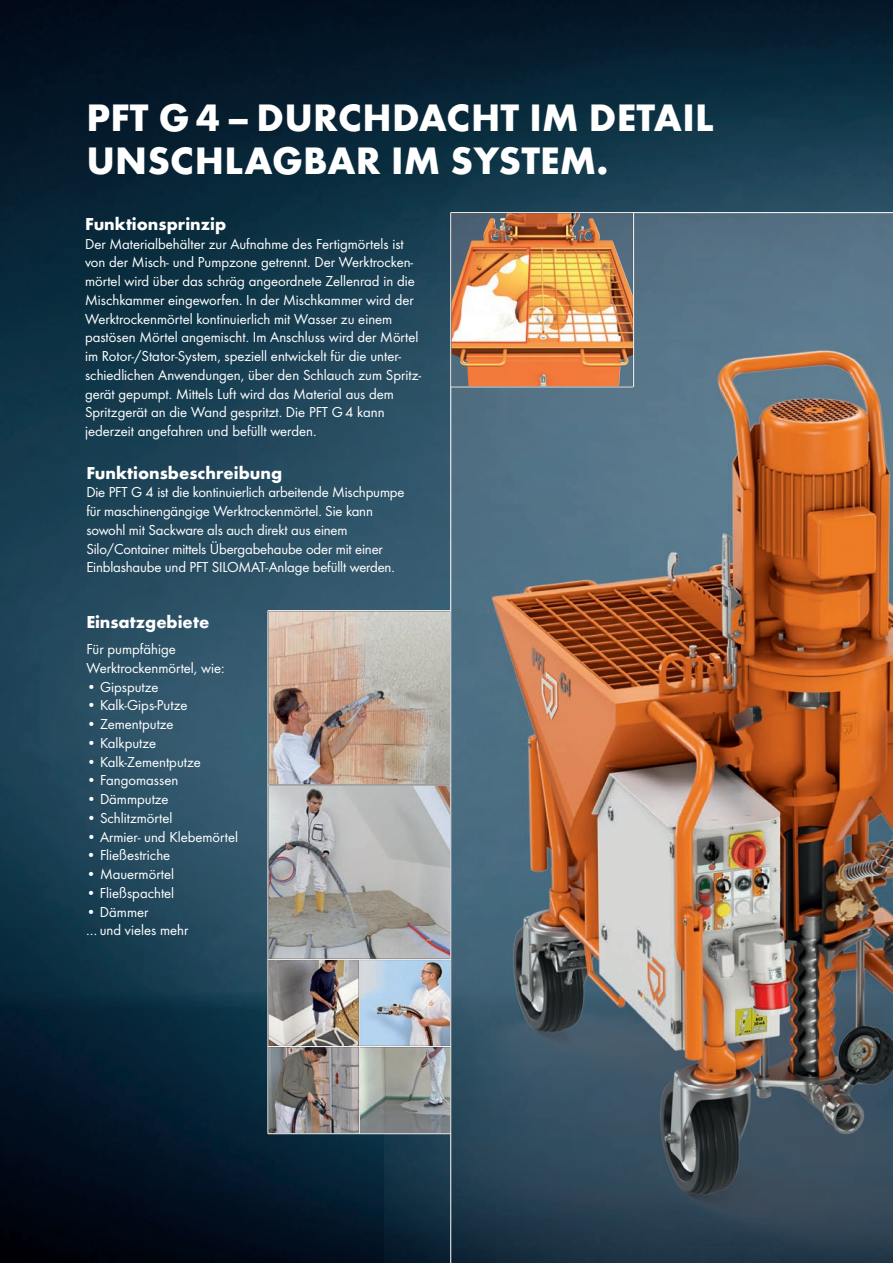
<style>
.page{position:relative;width:893px;height:1263px;background:#fff}
.page>*{position:absolute;margin:0;border:0;box-sizing:border-box;transform-origin:0 0}
.t1{font:700 39.75px/42px "Futura";letter-spacing:.005em;color:#fff}
.t2{font:700 18px "Futura";color:#fff}
.t3{font:15px/18.8px "Futura Boo";color:#fff}
</style>
<div class="page">
<img style="left:0;top:0;width:893px;height:1263px">
<div style="left:634px;top:213px;width:259px;height:130px;background:#587588"></div>
<img style="left:385px;top:343px;width:508px;height:920px">
<img style="left:361px;top:1048px;width:88px;height:84px">
<img style="left:270px;top:1048px;width:87px;height:84px">
<img style="left:270px;top:961px;width:87px;height:83px">
<img style="left:361px;top:961px;width:88px;height:83px">
<img style="left:270px;top:613px;width:179px;height:170px">
<img style="left:453px;top:215px;width:179px;height:170px">
<svg style="left:270px;top:787px;width:179px;height:170px;background:#aeadac"></svg>
<hr style="left:450px;top:213px;width:1px;height:1050px;background:#fff">
<hr style="left:633px;top:213px;width:1px;height:174px;background:#fff">
<hr style="left:267px;top:611px;width:1px;height:174px;background:#fff">
<hr style="left:451px;top:212px;width:442px;height:1px;background:#fff">
<hr style="left:451px;top:387px;width:182px;height:1px;background:#fff">
<hr style="left:268px;top:785px;width:183px;height:1px;background:#fff">
<hr style="left:268px;top:610px;width:183px;height:1px;background:#fff">
<hr style="left:267px;top:785px;width:1px;height:349px;background:#fff">
<hr style="left:359px;top:959px;width:1px;height:175px;background:#fff">
<hr style="left:268px;top:959px;width:183px;height:1px;background:#fff">
<hr style="left:268px;top:1046px;width:183px;height:1px;background:#fff">
<hr style="left:268px;top:1133px;width:183px;height:1px;background:#fff">
<h1 class="t1" style="left:86px;top:97px;width:629px">PFT G 4 – DURCHDACHT IM DETAIL<br>UNSCHLAGBAR IM SYSTEM.</h1>
<p class="t2" style="left:85px;top:213px;width:143px">Funktionsprinzip</p>
<p class="t3" style="left:85px;top:234px;width:338px">Der Materialbehälter zur Aufnahme des Fertigmörtels ist von der Misch- und Pumpzone getrennt. Der Werktrocken&shy;mörtel wird über das schräg angeordnete Zellenrad in die Mischkammer eingeworfen. In der Mischkammer wird der Werktrockenmörtel kontinuierlich mit Wasser zu einem pastösen Mörtel angemischt. Im Anschluss wird der Mörtel im Rotor-/Stator-System, speziell entwickelt für die unter&shy;schiedlichen Anwendungen, über den Schlauch zum Spritz&shy;gerät gepumpt. Mittels Luft wird das Material aus dem Spritzgerät an die Wand gespritzt. Die PFT G 4 kann jederzeit angefahren und befüllt werden.</p>
<p class="t2" style="left:86px;top:462px;width:197px">Funktionsbeschreibung</p>
<p class="t3" style="left:86px;top:483px;width:320px">Die PFT G 4 ist die kontinuierlich arbeitende Mischpumpe für maschinengängige Werktrockenmörtel. Sie kann sowohl mit Sackware als auch direkt aus einem Silo/Container mittels Übergabehaube oder mit einer Einblashaube und PFT SILOMAT-Anlage befüllt werden.</p>
<p class="t2" style="left:86px;top:611px;width:125px">Einsatzgebiete</p>
<p class="t3" style="left:86px;top:639px;width:140px">Für pumpfähige<br>Werktrockenmörtel, wie:</p>
<p class="t3" style="left:86px;top:677px;width:74px">• Gipsputze</p>
<p class="t3" style="left:86px;top:696px;width:103px">• Kalk-Gips-Putze</p>
<p class="t3" style="left:86px;top:714px;width:89px">• Zementputze</p>
<p class="t3" style="left:86px;top:733px;width:71px">• Kalkputze</p>
<p class="t3" style="left:86px;top:752px;width:116px">• Kalk-Zementputze</p>
<p class="t3" style="left:86px;top:771px;width:93px">• Fangomassen</p>
<p class="t3" style="left:86px;top:789px;width:84px">• Dämmputze</p>
<p class="t3" style="left:86px;top:808px;width:88px">• Schlitzmörtel</p>
<p class="t3" style="left:86px;top:827px;width:153px">• Armier- und Klebemörtel</p>
<p class="t3" style="left:86px;top:846px;width:85px">• Fließestriche</p>
<p class="t3" style="left:86px;top:864px;width:89px">• Mauermörtel</p>
<p class="t3" style="left:86px;top:883px;width:89px">• Fließspachtel</p>
<p class="t3" style="left:86px;top:902px;width:104px">• Dämmer<br>… und vieles mehr</p>
</div>
